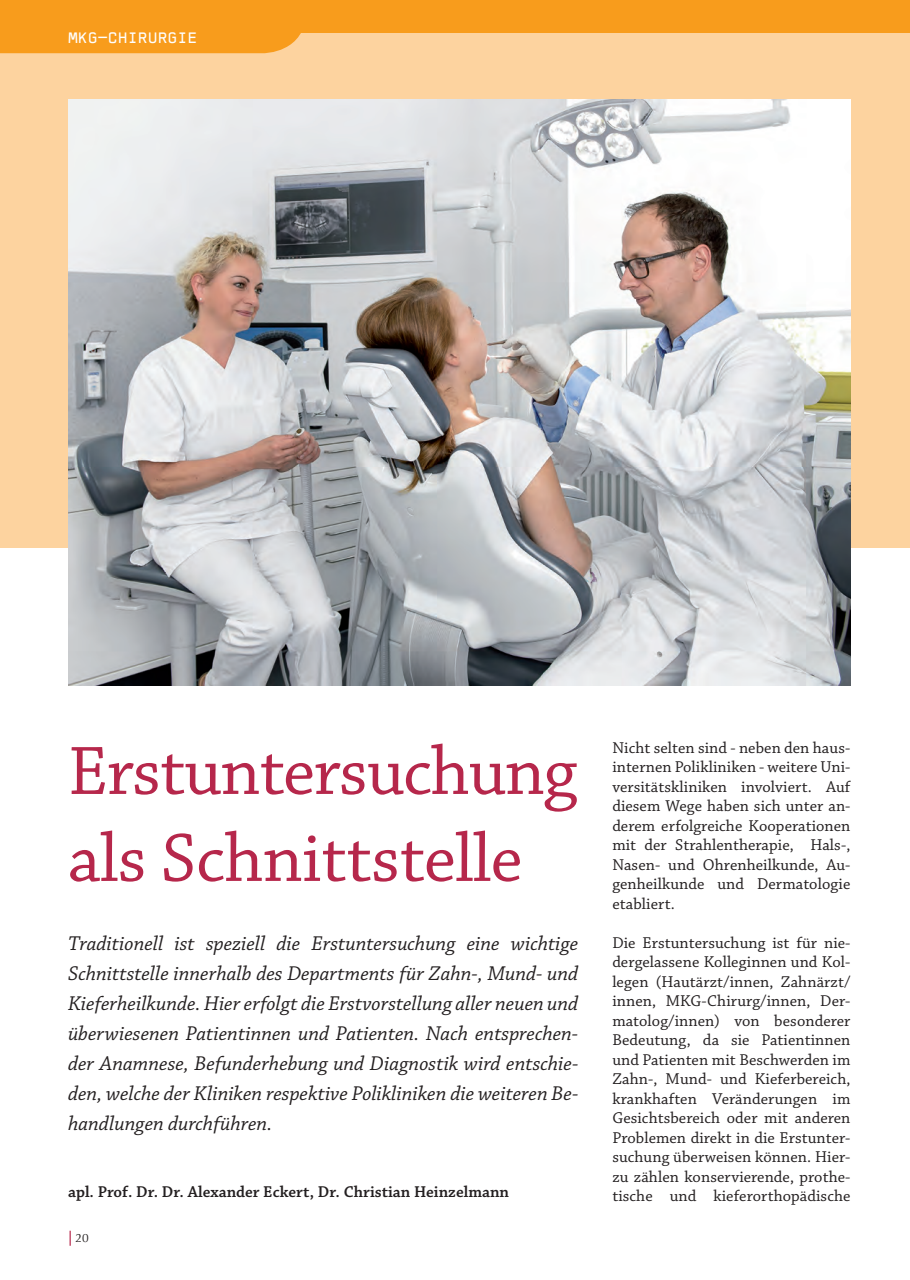
<style>
.page{position:relative;width:910px;height:1280px;background:#fff}
.page>*{position:absolute;margin:0;border:0;box-sizing:border-box;transform-origin:0 0}
.t1{font:72px/87px "Chaparral Pro";letter-spacing:-.015em;color:#b6274b}
.t2{font:italic 21px/30px "Chaparral Pro";color:#231f20;text-align:justify}
.t3{font:16.5px/19.5px "Chaparral Pro";letter-spacing:.005em;color:#231f20;text-align:justify}
.t4{font:600 16.5px "Chaparral Pro";color:#231f20}
.t5{font:15px "Typestar OCR";color:#fff}
.t6{font:12px "Optima LT";color:#231f20}
.s1{font-weight:700;font-size:15px;color:#b6274b}
</style>
<div class="page">
<div style="left:0;top:0;width:910px;height:33px;background:#f89c1c"></div>
<div style="left:0;top:33px;width:910px;height:514px;background:#fdd39f"></div>
<div style="left:0;top:33px;width:301px;height:20px;background:#f89c1c"></div>
<img style="left:68px;top:100px;width:782px;height:586px">
<p class="t5" style="left:68px;top:28px;width:131px">MKG-CHIRURGIE</p>
<h1 class="t1" style="left:68px;top:730px;width:511px">Erstuntersuchung als Schnittstelle</h1>
<p class="t2" style="left:68px;top:929px;width:512px">Traditionell ist speziell die Erstuntersuchung eine wichtige Schnittstelle innerhalb des Departments für Zahn-, Mund- und Kieferheilkunde. Hier erfolgt die Erstvorstellung aller neuen und überwiesenen Patientinnen und Patienten. Nach entsprechen&shy;der Anamnese, Befunderhebung und Diagnostik wird entschie&shy;den, welche der Kliniken respektive Polikliniken die weiteren Be&shy;handlungen durchführen.</p>
<p class="t4" style="left:68px;top:1182px;width:443px">apl. Prof. Dr. Dr. Alexander Eckert, Dr. Christian Heinzelmann</p>
<p class="t6" style="left:66px;top:1231px;width:25px"><span class="s1">|</span>20</p>
<p class="t3" style="left:612px;top:738px;width:240px">Nicht selten sind - neben den haus&shy;internen Polikliniken - weitere Uni&shy;versitätskliniken involviert. Auf diesem Wege haben sich unter an&shy;derem erfolgreiche Kooperationen mit der Strahlentherapie, Hals-, Nasen- und Ohrenheilkunde, Au&shy;genheilkunde und Dermatologie etabliert.</p>
<p class="t3" style="left:612px;top:933px;width:240px">Die Erstuntersuchung ist für nie&shy;dergelassene Kolleginnen und Kol&shy;legen (Hautärzt/innen, Zahnärzt/ innen, MKG-Chirurg/innen, Der&shy;matolog/innen) von besonderer Bedeutung, da sie Patientinnen und Patienten mit Beschwerden im Zahn-, Mund- und Kieferbereich, krankhaften Veränderungen im Gesichtsbereich oder mit anderen Problemen direkt in die Erstunter&shy;suchung überweisen können. Hier&shy;zu zählen konservierende, prothe&shy;tische und kieferorthopädische</p>
</div>
